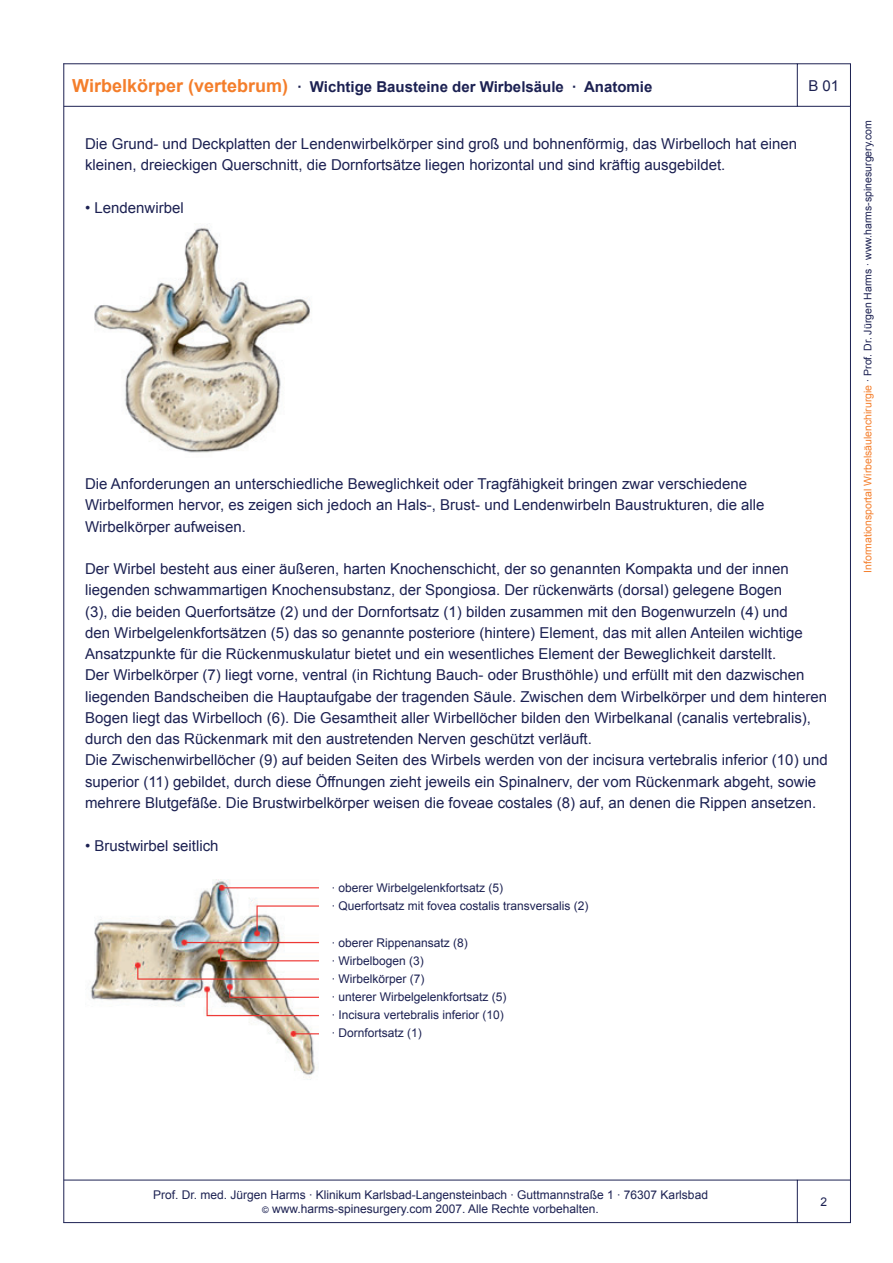
<style>
.page{position:relative;width:893px;height:1263px;background:#fff}
.page>*{position:absolute;margin:0;border:0;box-sizing:border-box;transform-origin:0 0}
.t1{font:15px/21.3px "Arial";color:#1c2152}
.t2{font:700 15px "Arial";color:#1c2152}
.t3{font:12px/18.1px "Arial";color:#1c2152}
.t4{font:10.5px "Arial";color:#1c2152}
.s1{font-size:18px;color:#f47e2b}
.s2{color:#f47e2b}
.s3{font-size:9px}
</style>
<div class="page">
<img style="left:90px;top:879px;width:229px;height:201px">
<img style="left:94px;top:227px;width:216px;height:226px">
<hr style="left:64px;top:106px;width:733px;height:1px;background:#1c2152">
<hr style="left:64px;top:63px;width:733px;height:1px;background:#1c2152">
<hr style="left:850px;top:107px;width:1px;height:1073px;background:#1c2152">
<svg style="left:796px;top:63px;width:55px;height:44px"></svg>
<hr style="left:64px;top:1222px;width:733px;height:1px;background:#1c2152">
<hr style="left:64px;top:1180px;width:733px;height:1px;background:#1c2152">
<hr style="left:63px;top:64px;width:1px;height:1158px;background:#1c2152">
<div style="left:797px;top:1180px;width:54px;height:43px;border:1px solid #1c2152"></div>
<p class="t2" style="left:72px;top:76px;width:582px"><span class="s1">Wirbelkörper (vertebrum)</span> · Wichtige Bausteine der Wirbelsäule · Anatomie</p>
<p class="t1" style="left:808px;top:75px;width:32px">B 01</p>
<p class="t1" style="left:85px;top:133px;width:713px">Die Grund- und Deckplatten der Lendenwirbelkörper sind groß und bohnenförmig, das Wirbelloch hat einen kleinen, dreieckigen Querschnitt, die Dornfortsätze liegen horizontal und sind kräftig ausgebildet.</p>
<p class="t1" style="left:85px;top:197px;width:100px">• Lendenwirbel</p>
<p class="t1" style="left:85px;top:473px;width:681px">Die Anforderungen an unterschiedliche Beweglichkeit oder Tragfähigkeit bringen zwar verschiedene<br>Wirbelformen hervor, es zeigen sich jedoch an Hals-, Brust- und Lendenwirbeln Baustrukturen, die alle<br>Wirbelkörper aufweisen.</p>
<p class="t1" style="left:85px;top:558px;width:744px">Der Wirbel besteht aus einer äußeren, harten Knochenschicht, der so genannten Kompakta und der innen liegenden schwammartigen Knochensubstanz, der Spongiosa. Der rückenwärts (dorsal) gelegene Bogen<br>(3), die beiden Querfortsätze (2) und der Dornfortsatz (1) bilden zusammen mit den Bogenwurzeln (4) und<br>den Wirbelgelenkfortsätzen (5) das so genannte posteriore (hintere) Element, das mit allen Anteilen wichtige Ansatzpunkte für die Rückenmuskulatur bietet und ein wesentliches Element der Beweglichkeit darstellt.<br>Der Wirbelkörper (7) liegt vorne, ventral (in Richtung Bauch- oder Brusthöhle) und erfüllt mit den dazwischen liegenden Bandscheiben die Hauptaufgabe der tragenden Säule. Zwischen dem Wirbelkörper und dem hinteren Bogen liegt das Wirbelloch (6). Die Gesamtheit aller Wirbellöcher bilden den Wirbelkanal (canalis vertebralis), durch den das Rückenmark mit den austretenden Nerven geschützt verläuft.<br>Die Zwischenwirbellöcher (9) auf beiden Seiten des Wirbels werden von der incisura vertebralis inferior (10) und superior (11) gebildet, durch diese Öffnungen zieht jeweils ein Spinalnerv, der vom Rückenmark abgeht, sowie mehrere Blutgefäße. Die Brustwirbelkörper weisen die foveae costales (8) auf, an denen die Rippen ansetzen.</p>
<p class="t1" style="left:85px;top:835px;width:135px">• Brustwirbel seitlich</p>
<p class="t3" style="left:332px;top:879px;width:258px">· oberer Wirbelgelenkfortsatz (5)<br>· Querfortsatz mit fovea costalis transversalis (2)</p>
<p class="t3" style="left:332px;top:933px;width:176px">· oberer Rippenansatz (8)<br>· Wirbelbogen (3)<br>· Wirbelkörper (7)<br>· unterer Wirbelgelenkfortsatz (5) · Incisura vertebralis inferior (10) · Dornfortsatz (1)</p>
<p class="t4" style="left:861px;top:573px;width:454px;rotate:-90deg"><span class="s2">Informationsportal Wirbelsäulenchirurgie</span> · Prof. Dr. Jürgen Harms · www.harms-spinesurgery.com</p>
<p class="t3" style="left:153px;top:1187px;width:556px;line-height:14.4px;text-align:center">Prof. Dr. med. Jürgen Harms · Klinikum Karlsbad-Langensteinbach · Guttmannstraße 1 · 76307 Karlsbad <span class="s3">©</span> www.harms-spinesurgery.com 2007. Alle Rechte vorbehalten.</p>
</div>
